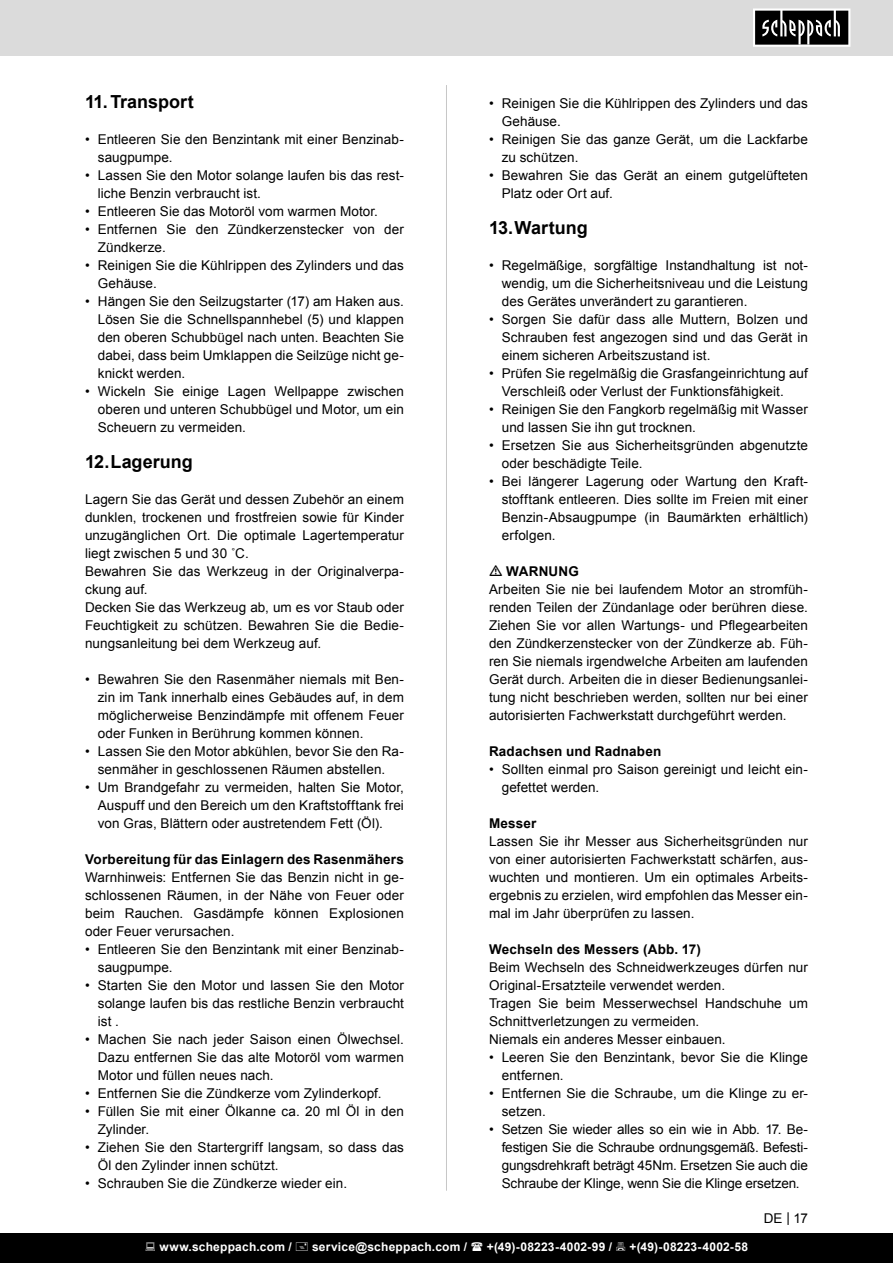
<style>
.page{position:relative;width:893px;height:1263px;background:#fff}
.page>*{position:absolute;margin:0;border:0;box-sizing:border-box;transform-origin:0 0}
.t1{font:700 18px "Arial";color:#000}
.Basiseinstellung{font:13.5px/18px "Arial";letter-spacing:.005em;color:#000}
.Subheadline{font:700 13.5px "Arial";letter-spacing:.015em;color:#000}
.t2{font:700 12px "Arial";letter-spacing:.02em;color:#fff}
</style>
<div class="page">
<div style="left:0;top:0;width:893px;height:55px;background:#dbdbdb"></div>
<svg style="left:753px;top:9px;width:97px;height:38px;background:#4e4e4e"></svg>
<hr style="left:446px;top:85px;width:1px;height:1106px;background:#c7c7c7">
<div style="left:0;top:1233px;width:893px;height:30px;background:#000"></div>
<p class="t1" style="left:85px;top:90px;width:110px">11.Transport</p>
<p class="Basiseinstellung" style="left:98px;top:130px;width:308px;text-indent:-13px">• Entleeren Sie den Benzintank mit einer Benzinab&shy;saugpumpe.</p>
<p class="Basiseinstellung" style="left:98px;top:166px;width:308px;text-indent:-13px">• Lassen Sie den Motor solange laufen bis das rest&shy;liche Benzin verbraucht ist.</p>
<p class="Basiseinstellung" style="left:85px;top:202px;width:294px">• Entleeren Sie das Motoröl vom warmen Motor.</p>
<p class="Basiseinstellung" style="left:98px;top:220px;width:308px;text-indent:-13px">• Entfernen Sie den Zündkerzenstecker von der<br>Zündkerze.</p>
<p class="Basiseinstellung" style="left:98px;top:256px;width:308px;text-indent:-13px">• Reinigen Sie die Kühlrippen des Zylinders und das<br>Gehäuse.</p>
<p class="Basiseinstellung" style="left:98px;top:292px;width:308px;text-align:justify;text-indent:-13px">• Hängen Sie den Seilzugstarter (17) am Haken aus.<br>Lösen Sie die Schnellspannhebel (5) und klappen den oberen Schubbügel nach unten. Beachten Sie dabei, dass beim Umklappen die Seilzüge nicht ge&shy;knickt werden.</p>
<p class="Basiseinstellung" style="left:98px;top:382px;width:308px;text-align:justify;text-indent:-13px">• Wickeln Sie einige Lagen Wellpappe zwischen oberen und unteren Schubbügel und Motor, um ein Scheuern zu vermeiden.</p>
<p class="t1" style="left:85px;top:450px;width:109px">12.Lagerung</p>
<p class="Basiseinstellung" style="left:85px;top:490px;width:320px;text-align:justify">Lagern Sie das Gerät und dessen Zubehör an einem dunklen, trockenen und frostfreien sowie für Kinder unzugänglichen Ort. Die optimale Lagertemperatur liegt zwischen 5 und 30 ˚C.</p>
<p class="Basiseinstellung" style="left:85px;top:562px;width:320px">Bewahren Sie das Werkzeug in der Originalverpa&shy;ckung auf.</p>
<p class="Basiseinstellung" style="left:85px;top:598px;width:320px;text-align:justify">Decken Sie das Werkzeug ab, um es vor Staub oder Feuchtigkeit zu schützen. Bewahren Sie die Bedie&shy;nungsanleitung bei dem Werkzeug auf.</p>
<p class="Basiseinstellung" style="left:98px;top:670px;width:308px;text-align:justify;text-indent:-13px">• Bewahren Sie den Rasenmäher niemals mit Ben&shy;zin im Tank innerhalb eines Gebäudes auf, in dem möglicherweise Benzindämpfe mit offenem Feuer oder Funken in Berührung kommen können.</p>
<p class="Basiseinstellung" style="left:85px;top:742px;width:320px;text-align:center">• Lassen Sie den Motor abkühlen, bevor Sie den Ra&shy;senmäher in geschlossenen Räumen abstellen.</p>
<p class="Basiseinstellung" style="left:98px;top:778px;width:308px;text-align:justify;text-indent:-13px">• Um Brandgefahr zu vermeiden, halten Sie Motor, Auspuff und den Bereich um den Kraftstofftank frei von Gras, Blättern oder austretendem Fett (Öl).</p>
<p class="Subheadline" style="left:85px;top:850px;width:320px">Vorbereitung für das Einlagern des Rasenmähers</p>
<p class="Basiseinstellung" style="left:85px;top:868px;width:320px;text-align:justify">Warnhinweis: Entfernen Sie das Benzin nicht in ge&shy;schlossenen Räumen, in der Nähe von Feuer oder beim Rauchen. Gasdämpfe können Explosionen oder Feuer verursachen.</p>
<p class="Basiseinstellung" style="left:98px;top:940px;width:308px;text-indent:-13px">• Entleeren Sie den Benzintank mit einer Benzinab&shy;saugpumpe.</p>
<p class="Basiseinstellung" style="left:98px;top:976px;width:308px;text-align:justify;text-indent:-13px">• Starten Sie den Motor und lassen Sie den Motor solange laufen bis das restliche Benzin verbraucht ist .</p>
<p class="Basiseinstellung" style="left:98px;top:1030px;width:308px;text-align:justify;text-indent:-13px">• Machen Sie nach jeder Saison einen Ölwechsel.<br>Dazu entfernen Sie das alte Motoröl vom warmen Motor und füllen neues nach.</p>
<p class="Basiseinstellung" style="left:85px;top:1084px;width:298px">• Entfernen Sie die Zündkerze vom Zylinderkopf.</p>
<p class="Basiseinstellung" style="left:98px;top:1102px;width:308px;text-indent:-13px">• Füllen Sie mit einer Ölkanne ca. 20 ml Öl in den<br>Zylinder.</p>
<p class="Basiseinstellung" style="left:98px;top:1138px;width:308px;text-indent:-13px">• Ziehen Sie den Startergriff langsam, so dass das<br>Öl den Zylinder innen schützt.</p>
<p class="Basiseinstellung" style="left:85px;top:1174px;width:264px">• Schrauben Sie die Zündkerze wieder ein.</p>
<p class="Basiseinstellung" style="left:502px;top:94px;width:308px;text-indent:-13px">• Reinigen Sie die Kühlrippen des Zylinders und das<br>Gehäuse.</p>
<p class="Basiseinstellung" style="left:502px;top:130px;width:308px;text-indent:-13px">• Reinigen Sie das ganze Gerät, um die Lackfarbe zu schützen.</p>
<p class="Basiseinstellung" style="left:502px;top:166px;width:308px;text-indent:-13px">• Bewahren Sie das Gerät an einem gutgelüfteten<br>Platz oder Ort auf.</p>
<p class="t1" style="left:489px;top:216px;width:100px">13.Wartung</p>
<p class="Basiseinstellung" style="left:502px;top:256px;width:308px;text-align:justify;text-indent:-13px">• Regelmäßige, sorgfältige Instandhaltung ist not&shy;wendig, um die Sicherheitsniveau und die Leistung des Gerätes unverändert zu garantieren.</p>
<p class="Basiseinstellung" style="left:502px;top:310px;width:308px;text-align:justify;text-indent:-13px">• Sorgen Sie dafür dass alle Muttern, Bolzen und Schrauben fest angezogen sind und das Gerät in einem sicheren Arbeitszustand ist.</p>
<p class="Basiseinstellung" style="left:502px;top:364px;width:308px;text-indent:-13px">• Prüfen Sie regelmäßig die Grasfangeinrichtung auf<br>Verschleiß oder Verlust der Funktionsfähigkeit.</p>
<p class="Basiseinstellung" style="left:502px;top:400px;width:308px;text-indent:-13px">• Reinigen Sie den Fangkorb regelmäßig mit Wasser und lassen Sie ihn gut trocknen.</p>
<p class="Basiseinstellung" style="left:502px;top:436px;width:308px;text-indent:-13px">• Ersetzen Sie aus Sicherheitsgründen abgenutzte oder beschädigte Teile.</p>
<p class="Basiseinstellung" style="left:502px;top:472px;width:308px;text-align:justify;text-indent:-13px">• Bei längerer Lagerung oder Wartung den Kraft&shy;stofftank entleeren. Dies sollte im Freien mit einer Benzin-Absaugpumpe (in Baumärkten erhältlich) erfolgen.</p>
<p class="Subheadline" style="left:506px;top:562px;width:74px">WARNUNG</p>
<p class="Basiseinstellung" style="left:489px;top:580px;width:320px;text-align:justify">Arbeiten Sie nie bei laufendem Motor an stromfüh&shy;renden Teilen der Zündanlage oder berühren diese.<br>Ziehen Sie vor allen Wartungs- und Pflegearbeiten den Zündkerzenstecker von der Zündkerze ab. Füh&shy;ren Sie niemals irgendwelche Arbeiten am laufenden Gerät durch. Arbeiten die in dieser Bedienungsanlei&shy;tung nicht beschrieben werden, sollten nur bei einer autorisierten Fachwerkstatt durchgeführt werden.</p>
<p class="Subheadline" style="left:489px;top:742px;width:174px">Radachsen und Radnaben</p>
<p class="Basiseinstellung" style="left:502px;top:760px;width:308px;text-indent:-13px">• Sollten einmal pro Saison gereinigt und leicht ein&shy;gefettet werden.</p>
<p class="Subheadline" style="left:489px;top:814px;width:49px">Messer</p>
<p class="Basiseinstellung" style="left:489px;top:832px;width:320px;text-align:justify">Lassen Sie ihr Messer aus Sicherheitsgründen nur von einer autorisierten Fachwerkstatt schärfen, aus&shy;wuchten und montieren. Um ein optimales Arbeits&shy;ergebnis zu erzielen, wird empfohlen das Messer ein&shy;mal im Jahr überprüfen zu lassen.</p>
<p class="Subheadline" style="left:489px;top:940px;width:214px">Wechseln des Messers (Abb. 17)</p>
<p class="Basiseinstellung" style="left:489px;top:958px;width:320px">Beim Wechseln des Schneidwerkzeuges dürfen nur<br>Original-Ersatzteile verwendet werden.</p>
<p class="Basiseinstellung" style="left:489px;top:994px;width:320px">Tragen Sie beim Messerwechsel Handschuhe um<br>Schnittverletzungen zu vermeiden.</p>
<p class="Basiseinstellung" style="left:489px;top:1030px;width:238px">Niemals ein anderes Messer einbauen.</p>
<p class="Basiseinstellung" style="left:502px;top:1048px;width:308px;text-indent:-13px">• Leeren Sie den Benzintank, bevor Sie die Klinge entfernen.</p>
<p class="Basiseinstellung" style="left:502px;top:1084px;width:308px;text-indent:-13px">• Entfernen Sie die Schraube, um die Klinge zu er&shy;setzen.</p>
<p class="Basiseinstellung" style="left:502px;top:1120px;width:308px;text-align:justify;text-indent:-13px">• Setzen Sie wieder alles so ein wie in Abb. 17. Be&shy;festigen Sie die Schraube ordnungsgemäß. Befesti&shy;gungsdrehkraft beträgt 45Nm. Ersetzen Sie auch die Schraube der Klinge, wenn Sie die Klinge ersetzen.</p>
<p class="Basiseinstellung" style="left:764px;top:1210px;width:46px">DE | 17</p>
<p class="t2" style="left:159px;top:1239px;width:134px">www.scheppach.com /</p>
<p class="t2" style="left:312px;top:1239px;width:157px">service@scheppach.com /</p>
<p class="t2" style="left:487px;top:1239px;width:127px">+(49)-08223-4002-99 /</p>
<p class="t2" style="left:629px;top:1239px;width:120px">+(49)-08223-4002-58</p>
</div>
